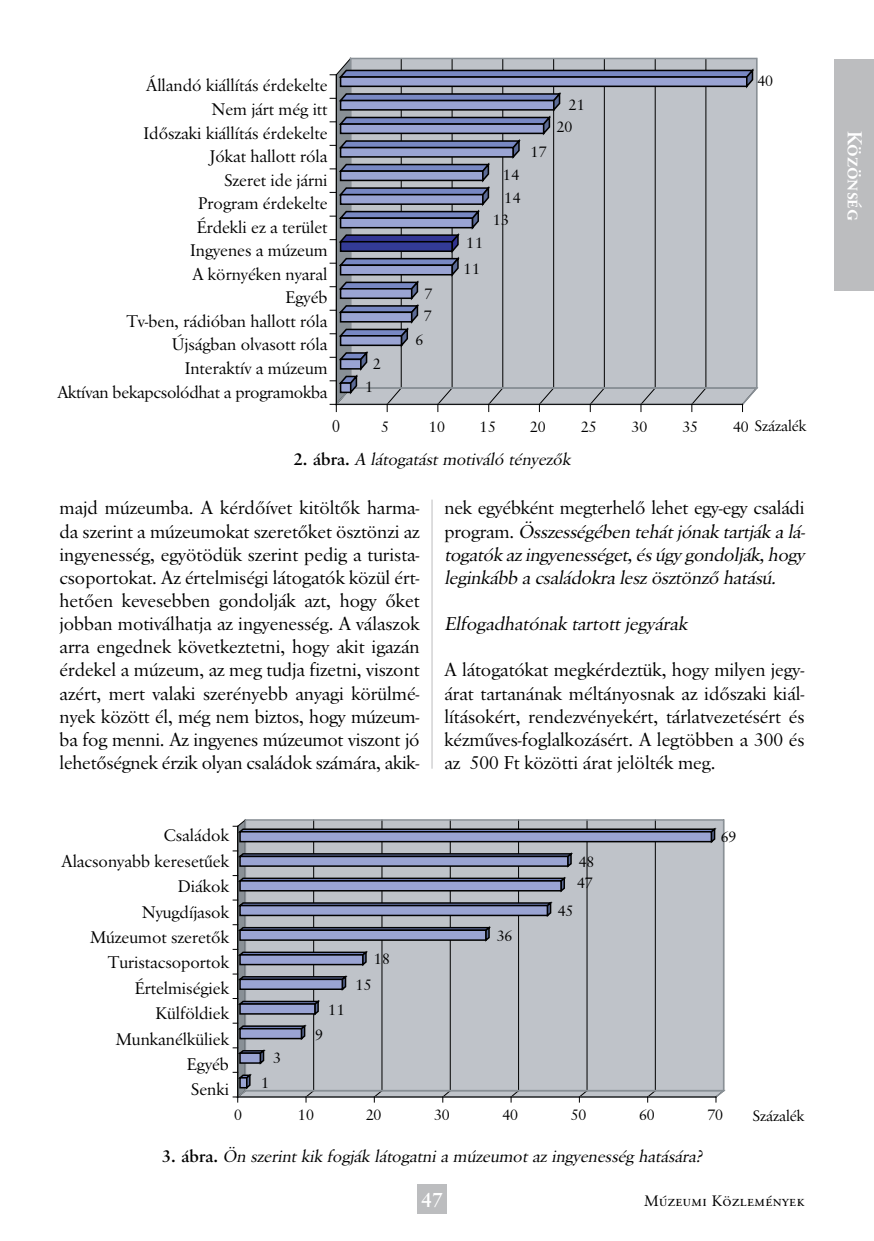
<style>
.page{position:relative;width:874px;height:1241px;background:#fff}
.page>*{position:absolute;margin:0;border:0;box-sizing:border-box;transform-origin:0 0}
.t1{font:21px "Sabius SC Medium";letter-spacing:-.005em;color:#fff}
.t2{font:500 21px "Sabius";color:#fff}
.t3{font:19.25px/23.1px "Sabius";letter-spacing:-.005em;color:#000;text-align:justify}
.t4{font:italic 19.25px/23.1px "Sabius";color:#000}
.t5{font:18.2px "Sabius";color:#000;scale:.86 1}
.t6{font:17.5px/23.4px "Sabius";color:#000;text-align:right}
.t7{font:italic 17.5px "Sabius";color:#000}
.t8{font:15.75px "Sabius";color:#000}
.t9{font:15.75px "Sabius SC";letter-spacing:.025em;color:#000}
.s1{font-weight:500;font-style:normal}
.s2{font-style:normal}
</style>
<div class="page">
<div style="left:417px;top:1183px;width:29px;height:30px;background:#bcbdbf"></div>
<div style="left:833px;top:60px;width:40px;height:231px;background:#bcbdbf"></div>
<hr style="left:431px;top:499px;width:1px;height:269px;background:#bcbdbf">
<svg style="left:330px;top:58px;width:429px;height:353px;background:#a6abb8"></svg>
<svg style="left:233px;top:819px;width:493px;height:282px;background:#acb1bc"></svg>
<p class="t6" style="left:57px;top:75px;width:271px">Állandó kiállítás érdekelte<br>Nem járt még itt<br>Időszaki kiállítás érdekelte<br>Jókat hallott róla<br>Szeret ide járni<br>Program érdekelte<br>Érdekli ez a terület<br>Ingyenes a múzeum<br>A környéken nyaral<br>Egyéb<br>Tv-ben, rádióban hallott róla<br>Újságban olvasott róla<br>Interaktív a múzeum<br>Aktívan bekapcsolódhat a programokba</p>
<p class="t8" style="left:373px;top:354px;width:9px">2</p>
<p class="t8" style="left:364px;top:378px;width:9px">1</p>
<p class="t8" style="left:424px;top:285px;width:9px">7</p>
<p class="t8" style="left:423px;top:307px;width:9px">7</p>
<p class="t8" style="left:415px;top:330px;width:9px">6</p>
<p class="t8" style="left:465px;top:234px;width:18px">11</p>
<p class="t8" style="left:463px;top:260px;width:18px">11</p>
<p class="t8" style="left:502px;top:166px;width:18px">14</p>
<p class="t8" style="left:503px;top:188px;width:18px">14</p>
<p class="t8" style="left:492px;top:211px;width:18px">13</p>
<p class="t8" style="left:529px;top:142px;width:18px">17</p>
<p class="t8" style="left:568px;top:95px;width:17px">21</p>
<p class="t8" style="left:556px;top:118px;width:17px">20</p>
<p class="t8" style="left:757px;top:72px;width:17px">40</p>
<p class="t5" style="left:332px;top:415px;width:11px">0</p>
<p class="t8" style="left:381px;top:417px;width:9px">5</p>
<p class="t8" style="left:428px;top:417px;width:18px">10</p>
<p class="t8" style="left:479px;top:417px;width:18px">15</p>
<p class="t8" style="left:529px;top:417px;width:17px">20</p>
<p class="t8" style="left:580px;top:417px;width:17px">25</p>
<p class="t8" style="left:631px;top:417px;width:17px">30</p>
<p class="t8" style="left:682px;top:417px;width:17px">35</p>
<p class="t8" style="left:732px;top:417px;width:75px">40 Százalék</p>
<p class="t7" style="left:293px;top:449px;width:282px"><span class="s1">2 . á b r a .</span> A látogatástmotiváló tényezők</p>
<p class="t3" style="left:60px;top:497px;width:361px">majd múzeumba. A kérdőívet kitöltők harma&shy;da szerint a múzeumokat szeretőket ösztönzi az ingyenesség, egyötödük szerint pedig a turista&shy;csoportokat. Az értelmiségi látogatók közül ért&shy;hetően kevesebben gondolják azt, hogy őket jobban motiválhatja az ingyenesség. A válaszok arra engednek következtetni, hogy akit igazán érdekel a múzeum, az meg tudja fizetni, viszont azért, mert valaki szerényebb anyagi körülmé&shy;nyek között él, még nem biztos, hogy múzeum&shy;ba fog menni. Az ingyenes múzeumot viszont jó lehetőségnek érzik olyan családok számára, akik-</p>
<p class="t4" style="left:444px;top:497px;width:365px"><span class="s2">nek egyébként megterhelő lehet egy-egy családi p r o g r a m .</span> Összességében tehátjónak tartják a lá&shy;togatók azingyenességet,ésúgygondolják,hogy leginkább a családokra leszösztönző hatású.</p>
<p class="t4" style="left:444px;top:613px;width:248px">Elfogadhatónak tartottjegyárak</p>
<p class="t3" style="left:444px;top:659px;width:361px">A látogatókat megkérdeztük, hogy milyen jegy&shy;árat tartanának méltányosnak az időszaki kiál&shy;lításokért, rendezvényekért, tárlatvezetésért és kézműves-foglalkozásért. A legtöbben a 300 és az 500 Ft közötti árat jelölték meg.</p>
<p class="t6" style="left:62px;top:823px;width:169px;line-height:25.4px">Családok<br>Alacsonyabb keresetűek<br>Diákok<br>Nyugdíjasok<br>Múzeumot szeretők<br>Turistacsoportok<br>Értelmiségiek<br>Külföldiek<br>Munkanélküliek<br>Egyéb<br>Senki</p>
<p class="t8" style="left:273px;top:1048px;width:9px">3</p>
<p class="t8" style="left:261px;top:1073px;width:9px">1</p>
<p class="t8" style="left:327px;top:1000px;width:18px">11</p>
<p class="t8" style="left:315px;top:1025px;width:9px">9</p>
<p class="t8" style="left:373px;top:949px;width:18px">18</p>
<p class="t8" style="left:355px;top:975px;width:18px">15</p>
<p class="t8" style="left:496px;top:926px;width:17px">36</p>
<p class="t8" style="left:578px;top:852px;width:17px">48</p>
<p class="t8" style="left:576px;top:874px;width:17px">47</p>
<p class="t8" style="left:557px;top:901px;width:17px">45</p>
<p class="t8" style="left:720px;top:827px;width:17px">69</p>
<p class="t8" style="left:234px;top:1105px;width:9px">0</p>
<p class="t8" style="left:297px;top:1105px;width:18px">10</p>
<p class="t8" style="left:365px;top:1105px;width:17px">20</p>
<p class="t8" style="left:434px;top:1105px;width:17px">30</p>
<p class="t8" style="left:502px;top:1105px;width:17px">40</p>
<p class="t8" style="left:570px;top:1105px;width:17px">50</p>
<p class="t8" style="left:638px;top:1105px;width:17px">60</p>
<p class="t8" style="left:707px;top:1105px;width:17px">70</p>
<p class="t7" style="left:162px;top:1146px;width:545px"><span class="s1">3 . á b r a .</span> Ön szerintkik fogják látogatnia múzeumotazingyenesség hatására?</p>
<p class="t8" style="left:752px;top:1106px;width:53px">Százalék</p>
<p class="t2" style="left:421px;top:1186px;width:23px">47</p>
<p class="t9" style="left:644px;top:1191px;width:161px">Múzeumi Közlemények</p>
<p class="t1" style="left:866px;top:131px;width:91px;rotate:90deg">Közönség</p>
</div>
